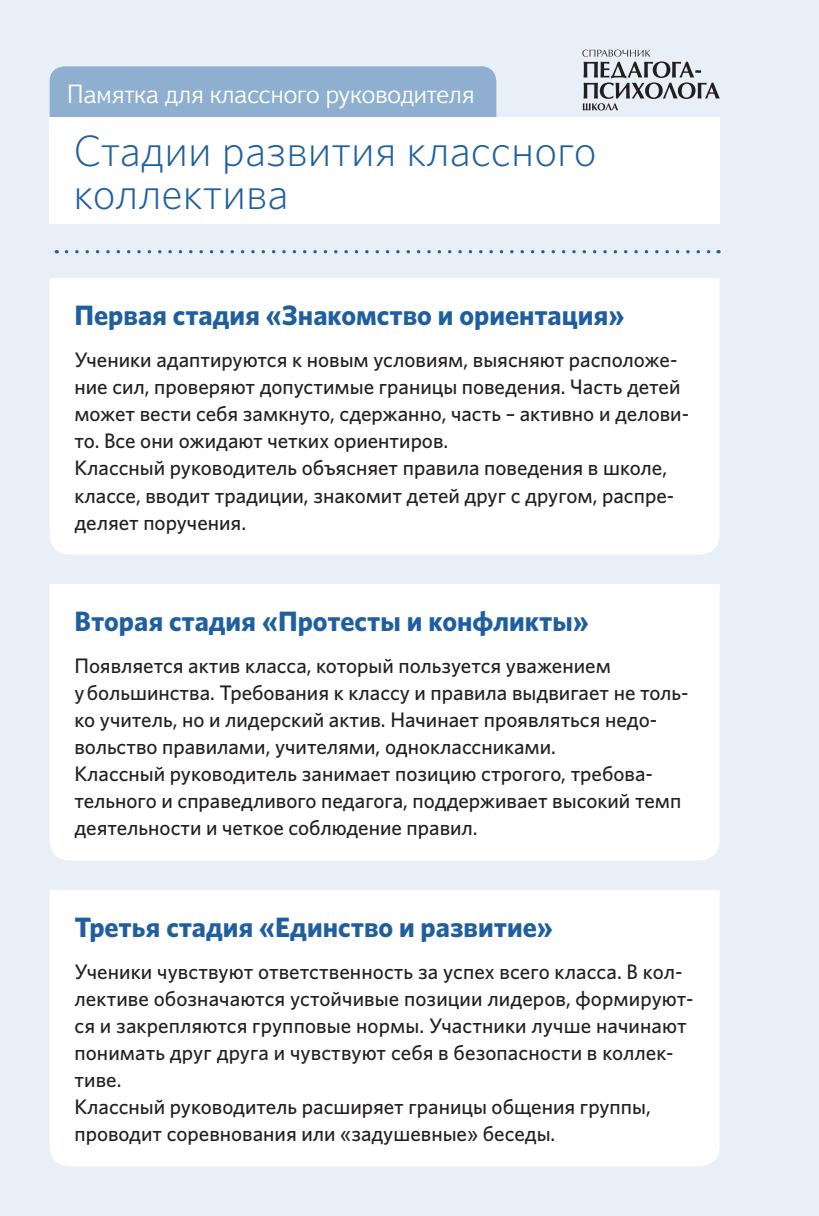
<style>
.page{position:relative;width:819px;height:1216px;background:#fff}
.page>*{position:absolute;margin:0;border:0;box-sizing:border-box;transform-origin:0 0}
.t1{font:300 43.93px/43.8px "Whitney";color:#1f5fa0}
.Pamyatka_hdr{font:700 28px "Whitney";color:#1f5fa0}
.t2{font:300 26.25px "Textbook New";color:#fff}
.Pamyatka{font:500 21px/26.9px "Whitney";color:#231f20}
</style>
<div class="page">
<div style="left:0;top:0;width:818px;height:1215px;background:#e9eff6"></div>
<svg style="left:582px;top:50px;width:137px;height:60px"></svg>
<div style="left:50px;top:278px;width:669px;height:276px;background:#fff"></div>
<div style="left:50px;top:584px;width:669px;height:276px;background:#fff"></div>
<div style="left:50px;top:890px;width:669px;height:276px;background:#fff"></div>
<svg style="left:66px;top:250px;width:653px;height:3px"></svg>
<div style="left:50px;top:66px;width:446px;height:82px;background:#8fafd0;border-radius:15px"></div>
<div style="left:50px;top:117px;width:669px;height:106px;background:#fff"></div>
<p class="t2" style="left:67px;top:78px;width:409px">Памятка для классного руководителя</p>
<p class="t1" style="left:74px;top:127px;width:524px">Стадии развития классного коллектива</p>
<p class="Pamyatka_hdr" style="left:74px;top:297px;width:551px">Первая стадия «Знакомство и ориентация»</p>
<p class="Pamyatka" style="left:74px;top:346px;width:616px">Ученики адаптируются к новым условиям, выясняют расположе&shy;ние сил, проверяют допустимые границы поведения. Часть детей может вести себя замкнуто, сдержанно, часть – активно и делови&shy;то. Все они ожидают четких ориентиров.</p>
<p class="Pamyatka" style="left:74px;top:454px;width:601px">Классный руководитель объясняет правила поведения в школе, классе, вводит традиции, знакомит детей друг с другом, распре&shy;деляет поручения.</p>
<p class="Pamyatka_hdr" style="left:74px;top:602px;width:516px">Вторая стадия «Протесты и конфликты»</p>
<p class="Pamyatka" style="left:74px;top:652px;width:615px">Появляется актив класса, который пользуется уважением<br>у большинства. Требования к классу и правила выдвигает не толь&shy;ко учитель, но и лидерский актив. Начинает проявляться недо&shy;вольство правилами, учителями, одноклассниками.</p>
<p class="Pamyatka" style="left:74px;top:760px;width:608px">Классный руководитель занимает позицию строгого, требова&shy;тельного и справедливого педагога, поддерживает высокий темп деятельности и четкое соблюдение правил.</p>
<p class="Pamyatka_hdr" style="left:74px;top:908px;width:480px">Третья стадия «Единство и развитие»</p>
<p class="Pamyatka" style="left:74px;top:957px;width:620px">Ученики чувствуют ответственность за успех всего класса. В кол&shy;лективе обозначаются устойчивые позиции лидеров, формируют&shy;ся и закрепляются групповые нормы. Участники лучше начинают понимать друг друга и чувствуют себя в безопасности в коллек&shy;тиве.</p>
<p class="Pamyatka" style="left:74px;top:1092px;width:577px">Классный руководитель расширяет границы общения группы, проводит соревнования или «задушевные» беседы.</p>
</div>
